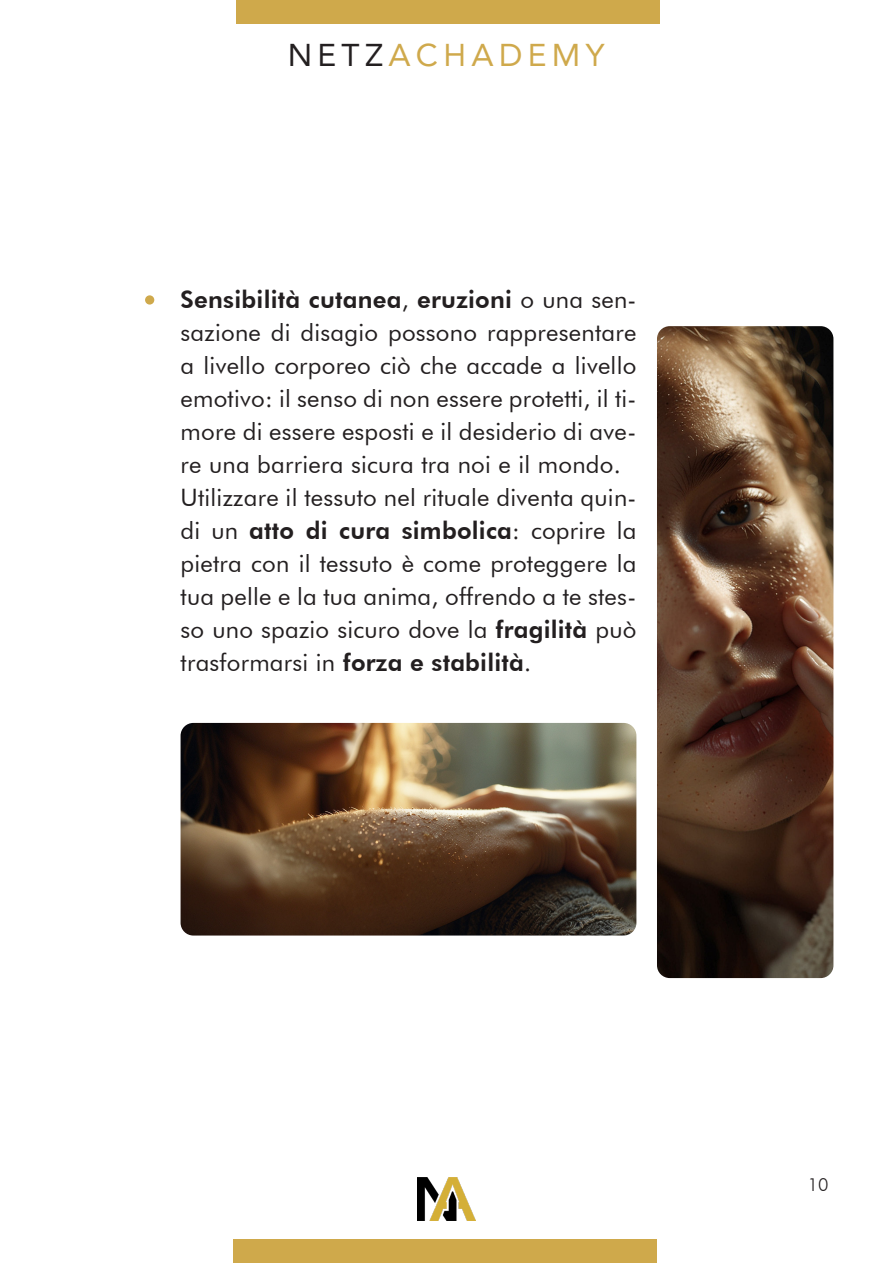
<style>
.page{position:relative;width:893px;height:1263px;background:#fff}
.page>*{position:absolute;margin:0;border:0;box-sizing:border-box;transform-origin:0 0}
.t1{font:31.5px "Avenir";letter-spacing:.17em;color:#cfa94c}
.testi{font:24px/33px "Futura BT";letter-spacing:.01em;color:#231f20;text-align:justify}
.t2{font:300 18px "Futura BT";color:#231f20}
.s1{color:#231f20}
.s2{font-weight:800}
</style>
<div class="page">
<img style="left:418px;top:1177px;width:57px;height:43px">
<div style="left:236px;top:0;width:424px;height:23px;background:#cfa94b"></div>
<div style="left:233px;top:1239px;width:424px;height:24px;background:#cfa94b"></div>
<div style="left:145px;top:295px;width:9px;height:10px;background:#cfa94c;border-radius:50%"></div>
<img style="left:657px;top:326px;width:176px;height:652px">
<img style="left:181px;top:723px;width:455px;height:212px">
<p class="t1" style="left:288px;top:29px;width:318px"><span class="s1">NETZ</span>ACHADEMY</p>
<p class="testi" style="left:181px;top:283px;width:457px"><span class="s2">Sensibilità cutanea</span>, <span class="s2">eruzioni</span> o una sen&shy;sazione di disagio possono rappresentare a livello corporeo ciò che accade a livello emotivo: il senso di non essere protetti, il ti&shy;more di essere esposti e il desiderio di ave&shy;re una barriera sicura tra noi e il mondo.</p>
<p class="testi" style="left:181px;top:481px;width:457px">Utilizzare il tessuto nel rituale diventa quin&shy;di un <span class="s2">atto di cura simbolica</span>: coprire la pietra con il tessuto è come proteggere la tua pelle e la tua anima, offrendo a te stes&shy;so uno spazio sicuro dove la <span class="s2">fragilità</span> può trasformarsi in <span class="s2">forza e stabilità</span>.</p>
<p class="t2" style="left:808px;top:1174px;width:22px">10</p>
</div>
